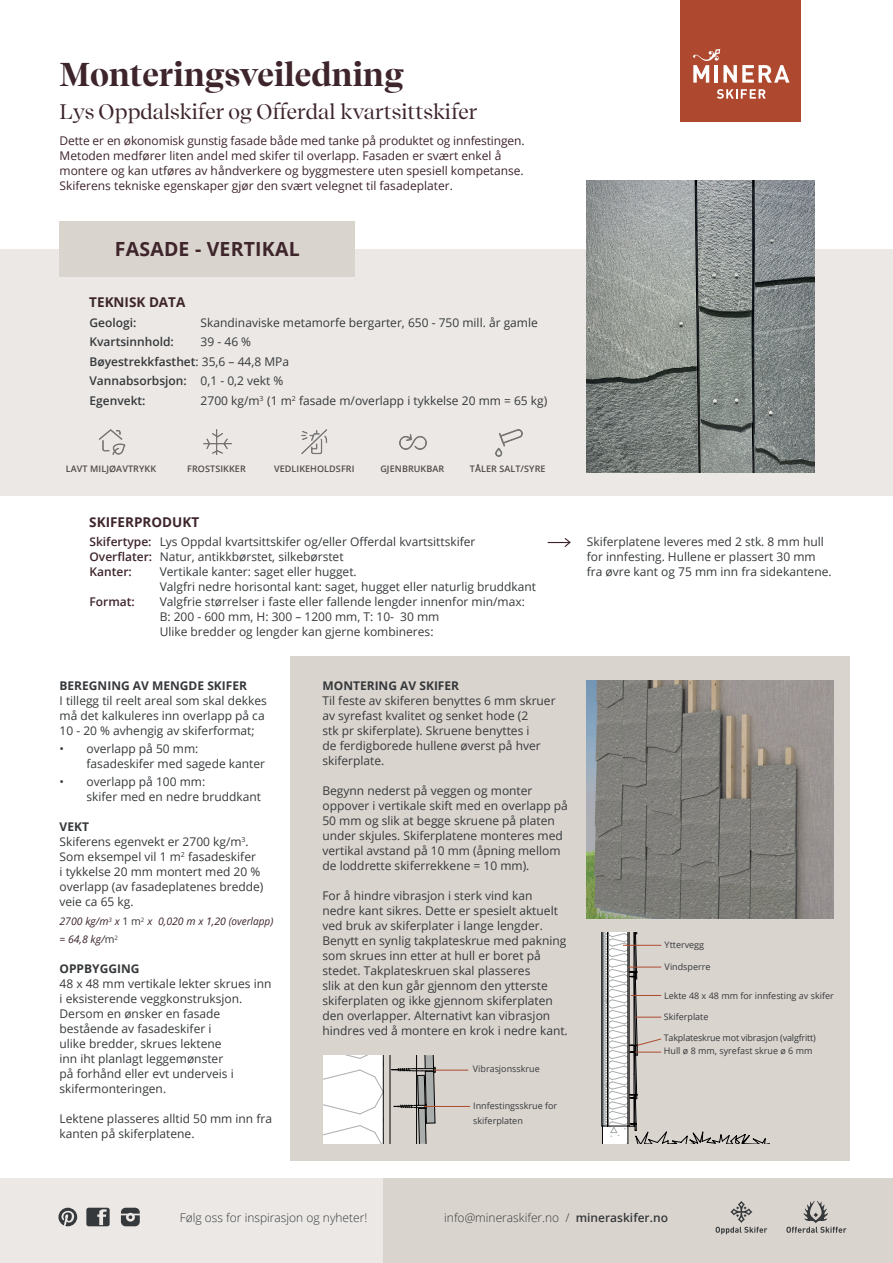
<style>
.page{position:relative;width:893px;height:1263px;background:#fff}
.page>*{position:absolute;margin:0;border:0;box-sizing:border-box;transform-origin:0 0}
.t1{font:700 33px "Recife Display";color:#3e252b}
.t2{font:21px "Recife Display";color:#3e252b}
.t3{font:700 19.5px "Open Sans";letter-spacing:.01em;color:#3e252b}
.t4{font:700 13.5px "Open Sans";color:#3e252b}
.t5{font:12px/15px "Open Sans";color:#36393b}
.t6{font:12px/15px "Open Sans";color:#3e252b}
.t7{font:600 12px/19.5px "Open Sans";color:#36393b}
.t8{font:300 12px "Open Sans";color:#36393b}
.t9{font:700 12px "Open Sans";color:#36393b}
.t10{font:600 12px/15px "Open Sans";color:#3e252b;text-align:justify}
.t11{font:italic 10.5px/18px "Open Sans";color:#3d262c}
.t12{font:9px/15px "Open Sans";color:#36393b}
.t13{font:600 9px "Open Sans";letter-spacing:.01em;color:#524a47}
.t14{font:9px "Open Sans";letter-spacing:-.02em;color:#36393b}
.s1{font-weight:400}
.s2{font-weight:700}
.s3{font-style:normal;color:#36393b}
.s4{font-weight:600}
</style>
<div class="page">
<div style="left:383px;top:1178px;width:510px;height:85px;background:#dad4cf"></div>
<div style="left:0;top:1178px;width:383px;height:85px;background:#ebe8e5"></div>
<div style="left:0;top:249px;width:893px;height:246px;background:#ebe8e5"></div>
<div style="left:290px;top:656px;width:560px;height:505px;background:#dad4cf"></div>
<hr style="left:587px;top:932px;width:1px;height:211px;background:#000001">
<hr style="left:587px;top:1178px;width:246px;height:1px;background:#000001">
<hr style="left:859px;top:932px;width:1px;height:211px;background:#000001">
<hr style="left:587px;top:932px;width:246px;height:1px;background:#000001">
<div style="left:60px;top:221px;width:295px;height:56px;background:#dad4cf"></div>
<svg style="left:548px;top:538px;width:23px;height:9px"></svg>
<img style="left:587px;top:680px;width:246px;height:239px">
<hr style="left:323px;top:1262px;width:247px;height:1px;background:#000001">
<hr style="left:892px;top:1055px;width:1px;height:89px;background:#000001">
<hr style="left:323px;top:1055px;width:247px;height:1px;background:#000001">
<svg style="left:323px;top:1055px;width:60px;height:89px;background:#fafafa"></svg>
<hr style="left:383px;top:1055px;width:1px;height:89px;background:#000001">
<hr style="left:390px;top:1055px;width:1px;height:89px;background:#000001">
<svg style="left:392px;top:1055px;width:44px;height:89px"></svg>
<hr style="left:434px;top:1070px;width:34px;height:1px;background:#ae4a2e">
<hr style="left:424px;top:1106px;width:46px;height:1px;background:#ae4a2e">
<svg style="left:601px;top:932px;width:169px;height:211px"></svg>
<hr style="left:631px;top:995px;width:30px;height:1px;background:#ae4a2e">
<svg style="left:716px;top:1201px;width:51px;height:33px"></svg>
<svg style="left:786px;top:1201px;width:61px;height:32px"></svg>
<svg style="left:86px;top:1208px;width:24px;height:18px"></svg>
<svg style="left:58px;top:1208px;width:19px;height:18px"></svg>
<svg style="left:121px;top:1208px;width:19px;height:18px"></svg>
<div style="left:680px;top:0;width:121px;height:122px;background:#ae492f"></div>
<svg style="left:693px;top:49px;width:96px;height:34px"></svg>
<svg style="left:717px;top:89px;width:49px;height:10px"></svg>
<img style="left:587px;top:180px;width:228px;height:292px">
<img style="left:99px;top:429px;width:26px;height:26px">
<img style="left:204px;top:429px;width:27px;height:26px">
<img style="left:301px;top:429px;width:26px;height:26px">
<img style="left:400px;top:434px;width:27px;height:15px">
<img style="left:495px;top:429px;width:27px;height:27px">
<h1 class="t1" style="left:60px;top:51px;width:346px">Monteringsveiledning</h1>
<h2 class="t2" style="left:60px;top:96px;width:420px">Lys Oppdalskifer og Offerdal kvartsittskifer</h2>
<p class="t6" style="left:60px;top:133px;width:467px">Dette er en økonomisk gunstig fasade både med tanke på produktet og innfestingen.<br>Metoden medfører liten andel med skifer til overlapp. Fasaden er svært enkel å montere og kan utføres av håndverkere og byggmestere uten spesiell kompetanse.<br>Skiferens tekniske egenskaper gjør den svært velegnet til fasadeplater.</p>
<h3 class="t3" style="left:115px;top:236px;width:186px">FASADE - VERTIKAL</h3>
<p class="t4" style="left:89px;top:292px;width:98px">TEKNISK DATA</p>
<p class="t7" style="left:90px;top:312px;width:48px">Geologi:</p>
<p class="t5" style="left:201px;top:314px;width:339px">Skandinaviske metamorfe bergarter, 650 - 750 mill. år gamle</p>
<p class="t7" style="left:90px;top:332px;width:86px">Kvartsinnhold:</p>
<p class="t7" style="left:90px;top:332px;width:201px;text-indent:111px"><span class="s1">39 - 46 %<br></span>Bøyestrekkfasthet<span class="s1">: 35,6 – 44,8 MPa<br></span>Vannabsorbsjon: <span class="s1">0,1 - 0,2 vekt %<br></span>Egenvekt:</p>
<p class="t5" style="left:201px;top:392px;width:348px">2700 kg/m<sup>3</sup> (1 m<sup>2</sup> fasade m/overlapp i tykkelse 20 mm = 65 kg)</p>
<p class="t13" style="left:66px;top:463px;width:92px">LAVT MILJØAVTRYKK</p>
<p class="t13" style="left:187px;top:463px;width:60px">FROSTSIKKER</p>
<p class="t13" style="left:274px;top:463px;width:82px">VEDLIKEHOLDSFRI</p>
<p class="t13" style="left:380px;top:463px;width:65px">GJENBRUKBAR</p>
<p class="t13" style="left:470px;top:463px;width:77px">TÅLER SALT/SYRE</p>
<p class="t4" style="left:89px;top:513px;width:111px">SKIFERPRODUKT</p>
<p class="t10" style="left:90px;top:534px;width:64px">Skifertype:<br>Overflater:<br>Kanter:</p>
<p class="t10" style="left:90px;top:594px;width:47px">Format:</p>
<p class="t5" style="left:160px;top:534px;width:378px">Lys Oppdal kvartsittskifer og/eller Offerdal kvartsittskifer<br>Natur, antikkbørstet, silkebørstet<br>Vertikale kanter: saget eller hugget.<br>Valgfri nedre horisontal kant: saget, hugget eller naturlig bruddkant Valgfrie størrelser i faste eller fallende lengder innenfor min/max:<br>B: 200 - 600 mm, H: 300 – 1200 mm, T: 10- 30 mm<br>Ulike bredder og lengder kan gjerne kombineres:</p>
<p class="t5" style="left:587px;top:534px;width:246px">Skiferplatene leveres med 2 stk. 8 mm hull for innfesting. Hullene er plassert 30 mm fra øvre kant og 75 mm inn fra sidekantene.</p>
<p class="t9" style="left:60px;top:677px;width:189px">BEREGNING AV MENGDE SKIFER</p>
<p class="t5" style="left:60px;top:692px;width:209px">I tillegg til reelt areal som skal dekkes må det kalkuleres inn overlapp på ca<br>10 - 20 % avhengig av skiferformat;</p>
<p class="t5" style="left:87px;top:740px;width:180px;text-indent:-27px">• overlapp på 50 mm: fasadeskifer med sagede kanter</p>
<p class="t5" style="left:87px;top:773px;width:176px;text-indent:-27px">• overlapp på 100 mm:<br>skifer med en nedre bruddkant</p>
<p class="t5" style="left:60px;top:818px;width:205px"><span class="s2">VEKT<br></span>Skiferens egenvekt er 2700 kg/m<sup>3</sup>.<br>Som eksempel vil 1 m<sup>2</sup> fasadeskifer<br>i tykkelse 20 mm montert med 20 % overlapp (av fasadeplatenes bredde) veie ca 65 kg.</p>
<p class="t11" style="left:60px;top:912px;width:215px">2700 kg/m<sup>3</sup> x <span class="s3">1 m</span><sup>2</sup> x 0,020 m x 1,20 (overlapp) = 64,8 kg/<span class="s3">m</span><sup>2</sup></p>
<p class="t9" style="left:60px;top:960px;width:81px">OPPBYGGING</p>
<p class="t5" style="left:60px;top:976px;width:214px">48 x 48 mm vertikale lekter skrues inn i eksisterende veggkonstruksjon.<br>Dersom en ønsker en fasade bestående av fasadeskifer i<br>ulike bredder, skrues lektene<br>inn iht planlagt leggemønster<br>på forhånd eller evt underveis i skifermonteringen.</p>
<p class="t5" style="left:60px;top:1111px;width:214px">Lektene plasseres alltid 50 mm inn fra kanten på skiferplatene.</p>
<p class="t9" style="left:322px;top:677px;width:138px">MONTERING AV SKIFER</p>
<p class="t5" style="left:322px;top:692px;width:235px">Til feste av skiferen benyttes 6 mm skruer av syrefast kvalitet og senket hode (2<br>stk pr skiferplate). Skruene benyttes i<br>de ferdigborede hullene øverst på hver skiferplate.</p>
<p class="t5" style="left:322px;top:782px;width:247px">Begynn nederst på veggen og monter oppover i vertikale skift med en overlapp på 50 mm og slik at begge skruene på platen under skjules. Skiferplatene monteres med vertikal avstand på 10 mm (åpning mellom de loddrette skiferrekkene = 10 mm).</p>
<p class="t5" style="left:322px;top:887px;width:247px">For å hindre vibrasjon i sterk vind kan nedre kant sikres. Dette er spesielt aktuelt ved bruk av skiferplater i lange lengder.<br>Benytt en synlig takplateskrue med pakning som skrues inn etter at hull er boret på stedet. Takplateskruen skal plasseres<br>slik at den kun går gjennom den ytterste skiferplaten og ikke gjennom skiferplaten den overlapper. Alternativt kan vibrasjon hindres ved å montere en krok i nedre kant.</p>
<p class="t12" style="left:473px;top:1061px;width:68px">Vibrasjonsskrue</p>
<p class="t12" style="left:473px;top:1098px;width:85px">Innfestingsskrue for skiferplaten</p>
<p class="t12" style="left:665px;top:937px;width:41px">Yttervegg</p>
<p class="t12" style="left:665px;top:959px;width:47px">Vindsperre</p>
<p class="t12" style="left:664px;top:988px;width:171px">Lekte 48 x 48 mm for innfesting av skifer</p>
<p class="t12" style="left:664px;top:1009px;width:46px">Skiferplate</p>
<p class="t14" style="left:664px;top:1032px;width:154px">Takplateskrue mot vibrasjon (valgfritt)</p>
<p class="t12" style="left:664px;top:1043px;width:150px">Hull ø 8 mm, syrefast skrue ø 6 mm</p>
<p class="t8" style="left:180px;top:1210px;width:189px">Følg oss for inspirasjon og nyheter!</p>
<p class="t8" style="left:444px;top:1210px;width:225px">info@mineraskifer.no / <span class="s4">mineraskifer.no</span></p>
</div>
